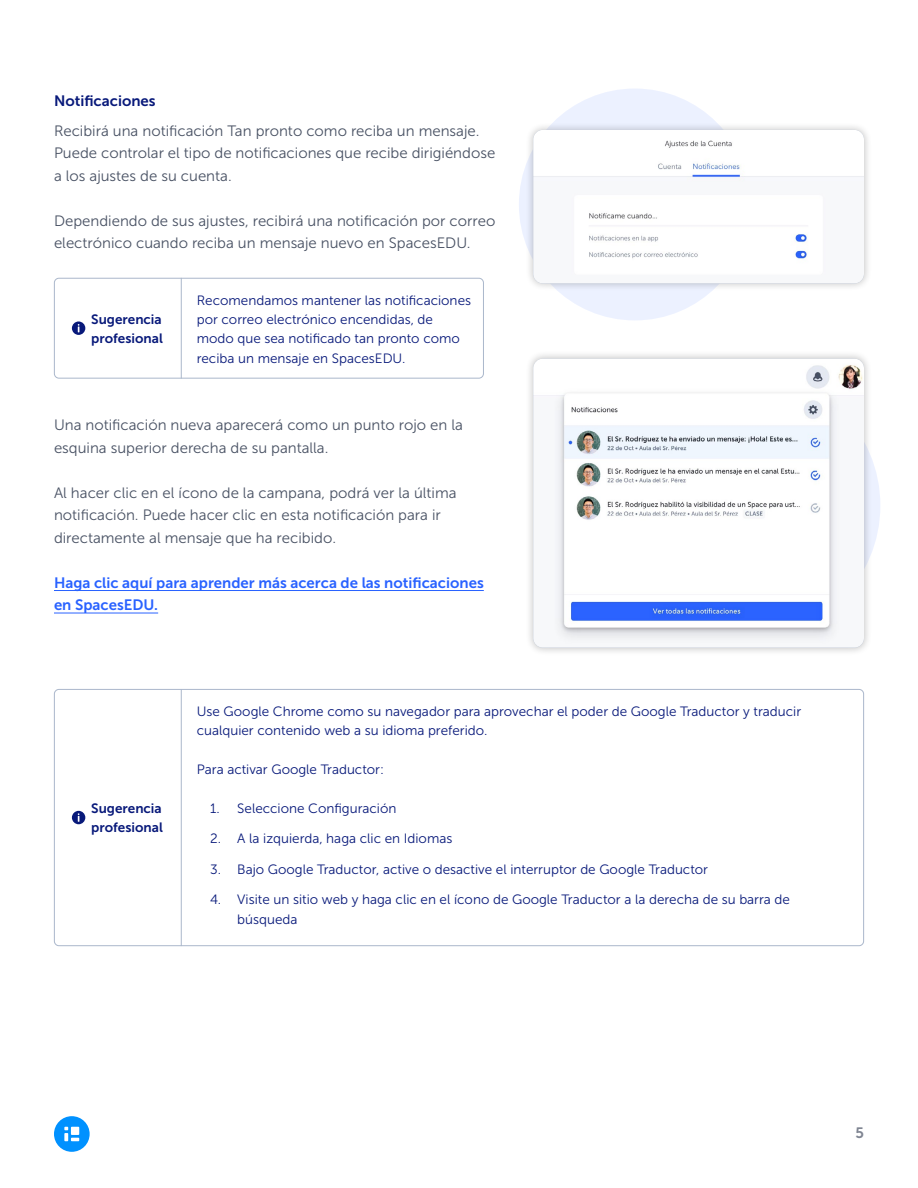
<style>
.page{position:relative;width:918px;height:1188px;background:#fff}
.page>*{position:absolute;margin:0;border:0;box-sizing:border-box;transform-origin:0 0}
.t1{font:15px/22.5px "Museo Sans 300";color:#485163}
.t2{font:15px/22.5px "Museo Sans 700";color:#2962ff}
.t3{font:15px "Museo Sans 700";color:#08197a}
.t4{font:15px "Museo Sans 700";color:#7f8592}
.t5{font:13.5px/19.5px "Museo Sans 300";color:#08197a}
.t6{font:13.5px/19.5px "Museo Sans 700";color:#08197a}
</style>
<div class="page">
<div style="left:54px;top:1116px;width:36px;height:36px;background:#0091ff;border-radius:50%"></div>
<svg style="left:64px;top:1127px;width:15px;height:14px"></svg>
<hr style="left:54px;top:590px;width:430px;height:1px;background:#2962ff">
<hr style="left:54px;top:613px;width:104px;height:1px;background:#2962ff">
<div style="left:519px;top:89px;width:232px;height:231px;background:#ecf1ff;border-radius:50%"></div>
<div style="left:525px;top:121px;width:347px;height:171px;background:#000;opacity:.25"></div>
<div style="left:533px;top:130px;width:331px;height:153px;background:#fff"></div>
<div style="left:525px;top:350px;width:347px;height:306px;background:#000;opacity:.25"></div>
<img style="left:533px;top:359px;width:331px;height:289px">
<div style="left:54px;top:278px;width:430px;height:101px;border:1px solid #aab7cb;border-radius:5px"></div>
<hr style="left:181px;top:278px;width:1px;height:101px;background:#aab7cb">
<svg style="left:72px;top:321px;width:13px;height:14px"></svg>
<div style="left:54px;top:689px;width:810px;height:257px;border:1px solid #aab7cb;border-radius:5px"></div>
<hr style="left:181px;top:689px;width:1px;height:257px;background:#aab7cb">
<svg style="left:72px;top:811px;width:13px;height:13px"></svg>
<p class="t3" style="left:54px;top:92px;width:103px">Notificaciones</p>
<p class="t1" style="left:54px;top:120px;width:443px">Recibirá una notificación Tan pronto como reciba un mensaje.<br>Puede controlar el tipo de notificaciones que recibe dirigiéndose a los ajustes de su cuenta.</p>
<p class="t1" style="left:54px;top:210px;width:443px">Dependiendo de sus ajustes, recibirá una notificación por correo electrónico cuando reciba un mensaje nuevo en SpacesEDU.</p>
<p class="t6" style="left:91px;top:309px;width:73px">Sugerencia profesional</p>
<p class="t5" style="left:197px;top:290px;width:276px">Recomendamos mantener las notificaciones por correo electrónico encendidas, de modo que sea notificado tan pronto como reciba un mensaje en SpacesEDU.</p>
<p class="t1" style="left:54px;top:414px;width:410px">Una notificación nueva aparecerá como un punto rojo en la esquina superior derecha de su pantalla.</p>
<p class="t1" style="left:54px;top:481px;width:404px">Al hacer clic en el ícono de la campana, podrá ver la última notificación. Puede hacer clic en esta notificación para ir directamente al mensaje que ha recibido.</p>
<p class="t2" style="left:54px;top:571px;width:431px">Haga clic aquí para aprender más acerca de las notificaciones en SpacesEDU.</p>
<p class="t6" style="left:91px;top:798px;width:73px">Sugerencia profesional</p>
<p class="t5" style="left:197px;top:701px;width:606px">Use Google Chrome como su navegador para aprovechar el poder de Google Traductor y traducir cualquier contenido web a su idioma preferido.</p>
<p class="t5" style="left:197px;top:760px;width:189px">Para activar Google Traductor:</p>
<p class="t5" style="left:210px;top:799px;width:188px">1. Seleccione Configuración</p>
<p class="t5" style="left:210px;top:829px;width:244px">2. A la izquierda, haga clic en Idiomas</p>
<p class="t5" style="left:210px;top:859px;width:499px">3. Bajo Google Traductor, active o desactive el interruptor de Google Traductor</p>
<p class="t5" style="left:237px;top:890px;width:554px;text-indent:-27px">4. Visite un sitio web y haga clic en el ícono de Google Traductor a la derecha de su barra de búsqueda</p>
<p class="t4" style="left:855px;top:1124px;width:10px">5</p>
</div>
